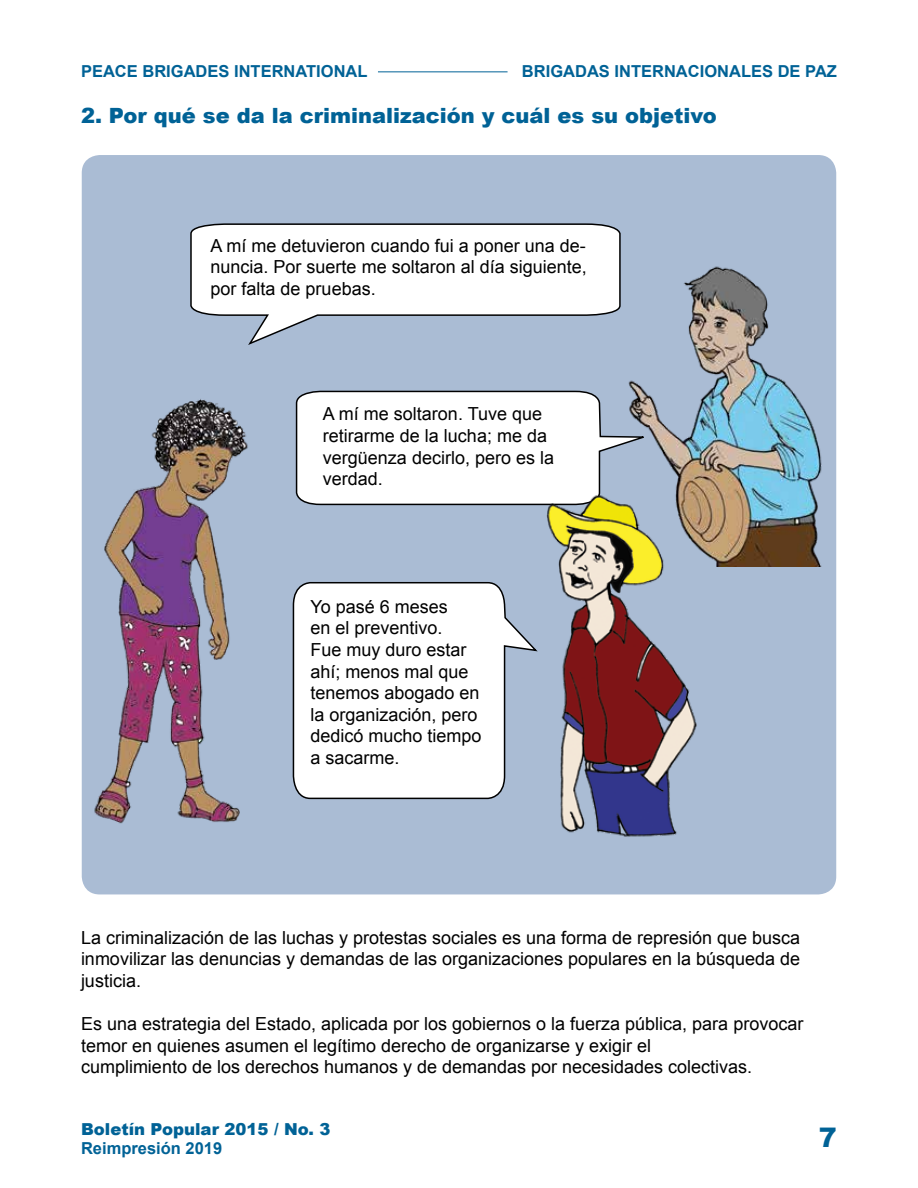
<style>
.page{position:relative;width:918px;height:1188px;background:#fff}
.page>*{position:absolute;margin:0;border:0;box-sizing:border-box;transform-origin:0 0}
.t1{font:900 27px "Arial";color:#006296}
.t2{font:900 21px "Arial";color:#006296}
.t3{font:18px/21.6px "Arial";color:#000}
.t4{font:700 16.5px "Arial";color:#006296}
.t5{font:900 16.5px "Arial";color:#006296}
</style>
<div class="page">
<hr style="left:378px;top:71px;width:130px;height:1px;background:#006296">
<div style="left:82px;top:155px;width:754px;height:739px;background:#aabcd4;border-radius:18px"></div>
<img style="left:645px;top:266px;width:177px;height:300px">
<div style="left:296px;top:582px;width:198px;height:218px;background:#fff"></div>
<svg style="left:296px;top:380px;width:349px;height:126px"></svg>
<svg style="left:190px;top:223px;width:431px;height:122px"></svg>
<img style="left:494px;top:475px;width:204px;height:362px">
<img style="left:81px;top:363px;width:215px;height:483px">
<p class="t4" style="left:81px;top:61px;width:288px">PEACE BRIGADES INTERNATIONAL</p>
<p class="t4" style="left:522px;top:61px;width:317px">BRIGADAS INTERNACIONALES DE PAZ</p>
<p class="t2" style="left:81px;top:100px;width:637px">2. Por qué se da la criminalización y cuál es su objetivo</p>
<p class="t3" style="left:211px;top:235px;width:378px;text-align:justify">A mí me detuvieron cuando fui a poner una de&shy;nuncia. Por suerte me soltaron al día siguiente, por falta de pruebas.</p>
<p class="t3" style="left:323px;top:403px;width:233px">A mí me soltaron. Tuve que retirarme de la lucha; me da vergüenza decirlo, pero es la verdad.</p>
<p class="t3" style="left:310px;top:596px;width:173px">Yo pasé 6 meses<br>en el preventivo.<br>Fue muy duro estar ahí; menos mal que tenemos abogado en la organización, pero dedicó mucho tiempo a sacarme.</p>
<p class="t3" style="left:81px;top:927px;width:721px;text-align:justify">La criminalización de las luchas y protestas sociales es una forma de represión que busca inmovilizar las denuncias y demandas de las organizaciones populares en la búsqueda de justicia.</p>
<p class="t3" style="left:81px;top:1013px;width:724px">Es una estrategia del Estado, aplicada por los gobiernos o la fuerza pública, para provocar temor en quienes asumen el legítimo derecho de organizarse y exigir el<br>cumplimiento de los derechos humanos y de demandas por necesidades colectivas.</p>
<p class="t5" style="left:81px;top:1117px;width:251px">Boletín Popular 2015 / No. 3</p>
<p class="t4" style="left:81px;top:1138px;width:143px">Reimpresión 2019</p>
<h1 class="t1" style="left:819px;top:1118px;width:20px">7</h1>
</div>
